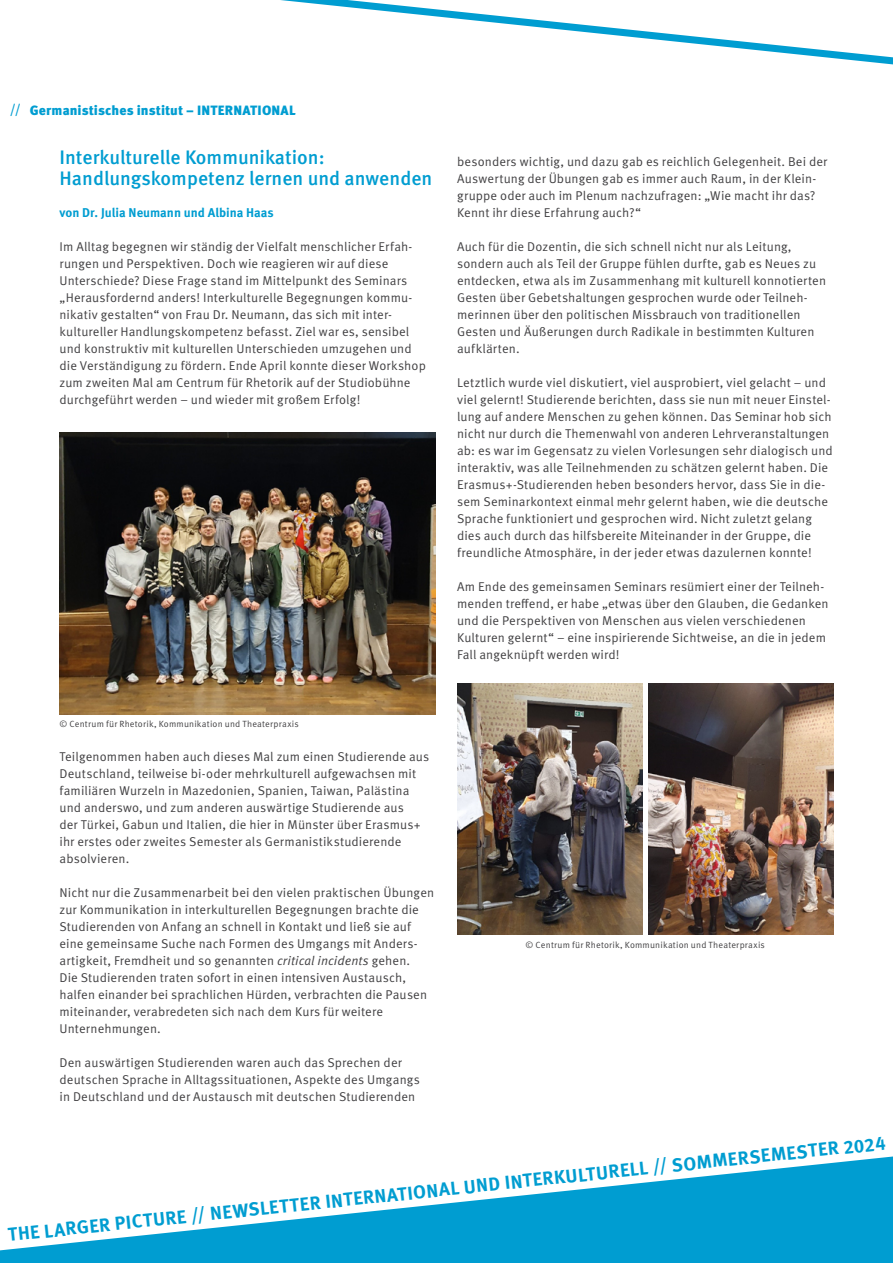
<style>
.page{position:relative;width:893px;height:1263px;background:#fff}
.page>*{position:absolute;margin:0;border:0;box-sizing:border-box;transform-origin:0 0}
.t1{font:500 19.5px/21px "Meta OT";color:#009dd1}
.t2{font:700 18.75px "Meta OT";color:#009dd1}
.t3{font:900 13.5px "Meta OT";letter-spacing:.005em;color:#009dd1}
.t4{font:12.75px/17px "Meta OT";letter-spacing:.01em;color:#414042}
.t5{font:700 12.75px "Meta OT";color:#009dd1}
.t6{font:9px "Meta OT";letter-spacing:.02em;color:#414042}
.s1{font-weight:500}
.s2{font-style:italic}
</style>
<div class="page">
<svg style="left:0;top:1156px;width:893px;height:107px;fill:#009dd1"></svg>
<svg style="left:280px;top:0;width:613px;height:65px"></svg>
<img style="left:60px;top:432px;width:376px;height:282px">
<img style="left:457px;top:684px;width:185px;height:251px">
<img style="left:648px;top:684px;width:185px;height:251px">
<p class="t3" style="left:10px;top:102px;width:287px"><span class="s1">//</span> Germanistisches institut – INTERNATIONAL</p>
<h1 class="t1" style="left:60px;top:147px;width:374px">Interkulturelle Kommunikation:<br>Handlungskompetenz lernen und anwenden</h1>
<p class="t5" style="left:60px;top:204px;width:216px">von Dr. Julia Neumann und Albina Haas</p>
<p class="t4" style="left:60px;top:238px;width:368px">Im Alltag begegnen wir ständig der Vielfalt menschlicher Erfah&shy;rungen und Perspektiven. Doch wie reagieren wir auf diese Unterschiede? Diese Frage stand im Mittelpunkt des Seminars „Herausfordernd anders! Interkulturelle Begegnungen kommu&shy;nikativ gestalten“ von Frau Dr. Neumann, das sich mit inter&shy;kultureller Handlungskompetenz befasst. Ziel war es, sensibel und konstruktiv mit kulturellen Unterschieden umzugehen und die Verständigung zu fördern. Ende April konnte dieser Workshop zum zweiten Mal am Centrum für Rhetorik auf der Studiobühne durchgeführt werden – und wieder mit großem Erfolg!</p>
<p class="t6" style="left:60px;top:719px;width:241px">© Centrum für Rhetorik, Kommunikation und Theaterpraxis</p>
<p class="t4" style="left:60px;top:748px;width:371px">Teilgenommen haben auch dieses Mal zum einen Studierende aus Deutschland, teilweise bi-oder mehrkulturell aufgewachsen mit familiären Wurzeln in Mazedonien, Spanien, Taiwan, Palästina und anderswo, und zum anderen auswärtige Studierende aus<br>der Türkei, Gabun und Italien, die hier in Münster über Erasmus+ ihr erstes oder zweites Semester als Germanistikstudierende absolvieren.</p>
<p class="t4" style="left:60px;top:884px;width:376px">Nicht nur die Zusammenarbeit bei den vielen praktischen Übungen zur Kommunikation in interkulturellen Begegnungen brachte die Studierenden von Anfang an schnell in Kontakt und ließ sie auf eine gemeinsame Suche nach Formen des Umgangs mit Anders&shy;artigkeit, Fremdheit und so genannten <span class="s2">critical incidents</span> gehen.<br>Die Studierenden traten sofort in einen intensiven Austausch, halfen einander bei sprachlichen Hürden, verbrachten die Pausen miteinander, verabredeten sich nach dem Kurs für weitere Unternehmungen.</p>
<p class="t4" style="left:60px;top:1055px;width:362px">Den auswärtigen Studierenden waren auch das Sprechen der deutschen Sprache in Alltagssituationen, Aspekte des Umgangs in Deutschland und der Austausch mit deutschen Studierenden</p>
<p class="t4" style="left:457px;top:153px;width:372px">besonders wichtig, und dazu gab es reichlich Gelegenheit. Bei der Auswertung der Übungen gab es immer auch Raum, in der Klein&shy;gruppe oder auch im Plenum nachzufragen: „Wie macht ihr das?<br>Kennt ihr diese Erfahrung auch?“</p>
<p class="t4" style="left:457px;top:238px;width:370px">Auch für die Dozentin, die sich schnell nicht nur als Leitung, sondern auch als Teil der Gruppe fühlen durfte, gab es Neues zu entdecken, etwa als im Zusammenhang mit kulturell konnotierten Gesten über Gebetshaltungen gesprochen wurde oder Teilneh&shy;merinnen über den politischen Missbrauch von traditionellen Gesten und Äußerungen durch Radikale in bestimmten Kulturen aufklärten.</p>
<p class="t4" style="left:457px;top:374px;width:377px">Letztlich wurde viel diskutiert, viel ausprobiert, viel gelacht – und viel gelernt! Studierende berichten, dass sie nun mit neuer Einstel&shy;lung auf andere Menschen zu gehen können. Das Seminar hob sich nicht nur durch die Themenwahl von anderen Lehrveranstaltungen ab: es war im Gegensatz zu vielen Vorlesungen sehr dialogisch und interaktiv, was alle Teilnehmenden zu schätzen gelernt haben. Die Erasmus+-Studierenden heben besonders hervor, dass Sie in die&shy;sem Seminarkontext einmal mehr gelernt haben, wie die deutsche Sprache funktioniert und gesprochen wird. Nicht zuletzt gelang dies auch durch das hilfsbereite Miteinander in der Gruppe, die freundliche Atmosphäre, in der jeder etwas dazulernen konnte!</p>
<p class="t4" style="left:457px;top:578px;width:373px">Am Ende des gemeinsamen Seminars resümiert einer der Teilneh&shy;menden treffend, er habe „etwas über den Glauben, die Gedanken und die Perspektiven von Menschen aus vielen verschiedenen Kulturen gelernt“ – eine inspirierende Sichtweise, an die in jedem Fall angeknüpft werden wird!</p>
<p class="t6" style="left:526px;top:940px;width:241px">© Centrum für Rhetorik, Kommunikation und Theaterpraxis</p>
<h2 class="t2" style="left:7px;top:1223px;width:884px;rotate:-6deg">THE LARGER PICTURE // NEWSLETTER INTERNATIONAL UND INTERKULTURELL // SOMMERSEMESTER 2024</h2>
</div>
